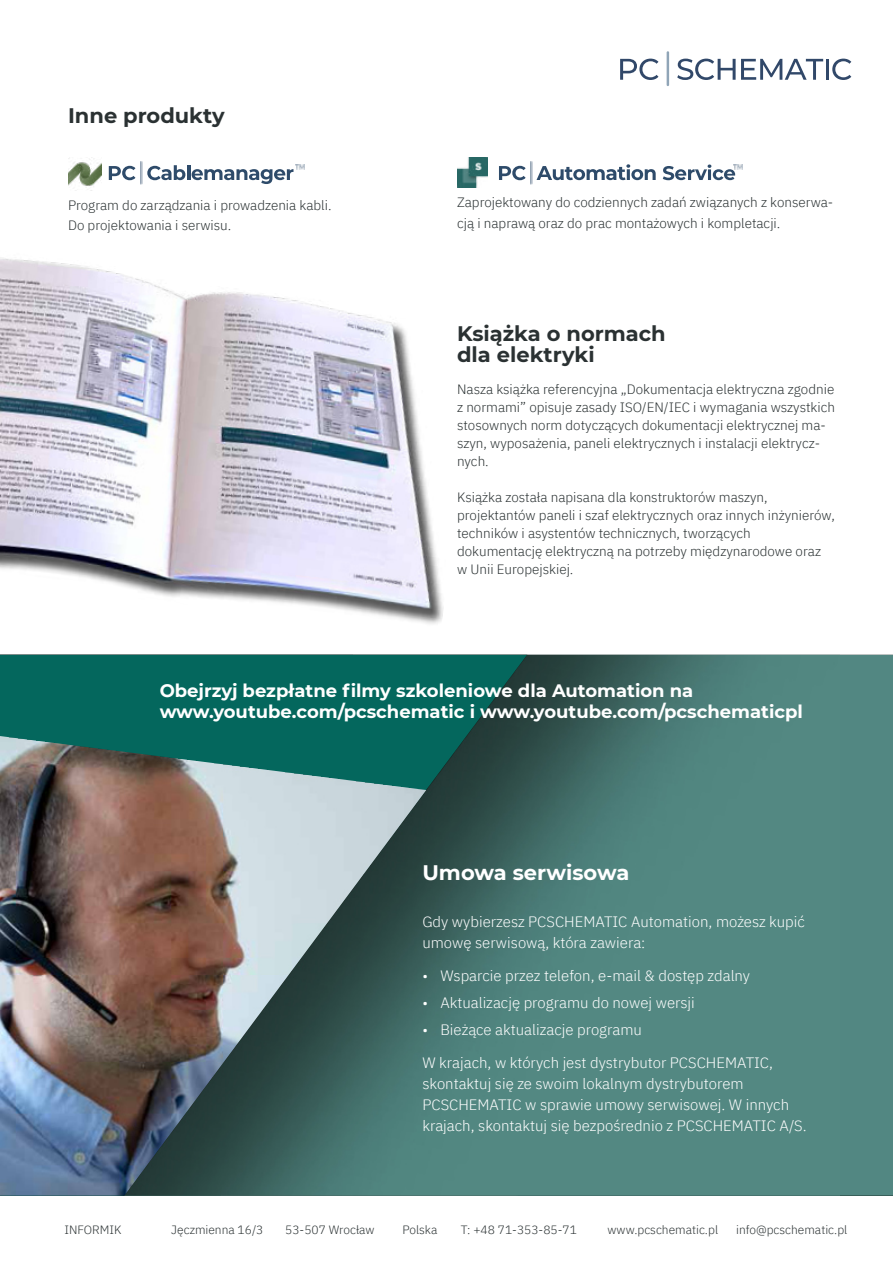
<style>
.page{position:relative;width:893px;height:1263px;background:#fff}
.page>*{position:absolute;margin:0;border:0;box-sizing:border-box;transform-origin:0 0}
.t1{font:700 21px/21px "Montserrat";color:#2a3132}
.t2{font:700 21px "Montserrat";color:#fff}
.t3{font:700 18px/21.6px "Montserrat";color:#fff}
.t4{font:300 15px/21px "IBM Plex Sans";color:#fff}
.t5{font:300 13.5px/18px "IBM Plex Sans";color:#2a3132}
.t6{font:300 12px "IBM Plex Sans";color:#2a3132}
</style>
<div class="page">
<div style="left:839px;top:655px;width:54px;height:540px;background:#528782"></div>
<div style="left:799px;top:655px;width:40px;height:540px;background:#538882"></div>
<svg style="left:0;top:655px;width:799px;height:540px;background:#3e7771"></svg>
<svg style="left:677px;top:59px;width:146px;height:21px"></svg>
<hr style="left:826px;top:59px;width:3px;height:21px;background:#314869">
<svg style="left:832px;top:59px;width:19px;height:21px"></svg>
<svg style="left:620px;top:59px;width:38px;height:21px"></svg>
<hr style="left:667px;top:51px;width:2px;height:35px;background:#90a5b7">
<img style="left:68px;top:157px;width:33px;height:29px">
<svg style="left:147px;top:165px;width:38px;height:15px"></svg>
<hr style="left:187px;top:165px;width:3px;height:15px;background:#2e4b6a">
<svg style="left:192px;top:165px;width:112px;height:19px"></svg>
<svg style="left:109px;top:166px;width:26px;height:14px"></svg>
<img style="left:140px;top:161px;width:3px;height:24px">
<img style="left:457px;top:157px;width:31px;height:31px">
<svg style="left:536px;top:164px;width:120px;height:16px"></svg>
<svg style="left:663px;top:164px;width:80px;height:16px"></svg>
<svg style="left:499px;top:166px;width:27px;height:14px"></svg>
<img style="left:530px;top:161px;width:3px;height:24px">
<img style="left:0;top:736px;width:426px;height:459px">
<img style="left:0;top:257px;width:443px;height:367px">
<h1 class="t1" style="left:68px;top:105px;width:158px">Inne produkty</h1>
<p class="t5" style="left:68px;top:197px;width:265px;line-height:19.5px">Program do zarządzania i prowadzenia kabli.<br>Do projektowania i serwisu.</p>
<p class="t5" style="left:457px;top:193px;width:378px;line-height:21px">Zaprojektowany do codziennych zadań związanych z konserwa&shy;cją i naprawą oraz do prac montażowych i kompletacji.</p>
<h1 class="t1" style="left:457px;top:323px;width:210px">Książka o normach dla elektryki</h1>
<p class="t5" style="left:457px;top:381px;width:379px">Nasza książka referencyjna „Dokumentacja elektryczna zgodnie z normami” opisuje zasady ISO/EN/IEC i wymagania wszystkich stosownych norm dotyczących dokumentacji elektrycznej ma&shy;szyn, wyposażenia, paneli elektrycznych i instalacji elektrycz&shy;nych.</p>
<p class="t5" style="left:457px;top:489px;width:379px">Książka została napisana dla konstruktorów maszyn, projektantów paneli i szaf elektrycznych oraz innych inżynierów, techników i asystentów technicznych, tworzących dokumentację elektryczną na potrzeby międzynarodowe oraz<br>w Unii Europejskiej.</p>
<h2 class="t3" style="left:160px;top:679px;width:645px">Obejrzyj bezpłatne filmy szkoleniowe dla Automation na www.youtube.com/pcschematic i www.youtube.com/pcschematicpl</h2>
<h1 class="t2" style="left:422px;top:860px;width:208px">Umowa serwisowa</h1>
<p class="t4" style="left:422px;top:912px;width:384px">Gdy wybierzesz PCSCHEMATIC Automation, możesz kupić umowę serwisową, która zawiera:</p>
<p class="t4" style="left:422px;top:966px;width:329px">• Wsparcie przez telefon, e-mail &amp; dostęp zdalny</p>
<p class="t4" style="left:422px;top:993px;width:274px">• Aktualizację programu do nowej wersji</p>
<p class="t4" style="left:422px;top:1020px;width:221px">• Bieżące aktualizacje programu</p>
<p class="t4" style="left:422px;top:1053px;width:386px">W krajach, w których jest dystrybutor PCSCHEMATIC, skontaktuj się ze swoim lokalnym dystrybutorem PCSCHEMATIC w sprawie umowy serwisowej. W innych krajach, skontaktuj się bezpośrednio z PCSCHEMATIC A/S.</p>
<p class="t6" style="left:64px;top:1224px;width:59px">INFORMIK</p>
<p class="t6" style="left:171px;top:1224px;width:94px">Jęczmienna 16/3</p>
<p class="t6" style="left:285px;top:1224px;width:91px">53-507 Wrocław</p>
<p class="t6" style="left:402px;top:1224px;width:36px">Polska</p>
<p class="t6" style="left:461px;top:1224px;width:118px">T: +48 71-353-85-71</p>
<p class="t6" style="left:608px;top:1224px;width:112px">www.pcschematic.pl</p>
<p class="t6" style="left:736px;top:1224px;width:113px">info@pcschematic.pl</p>
</div>
